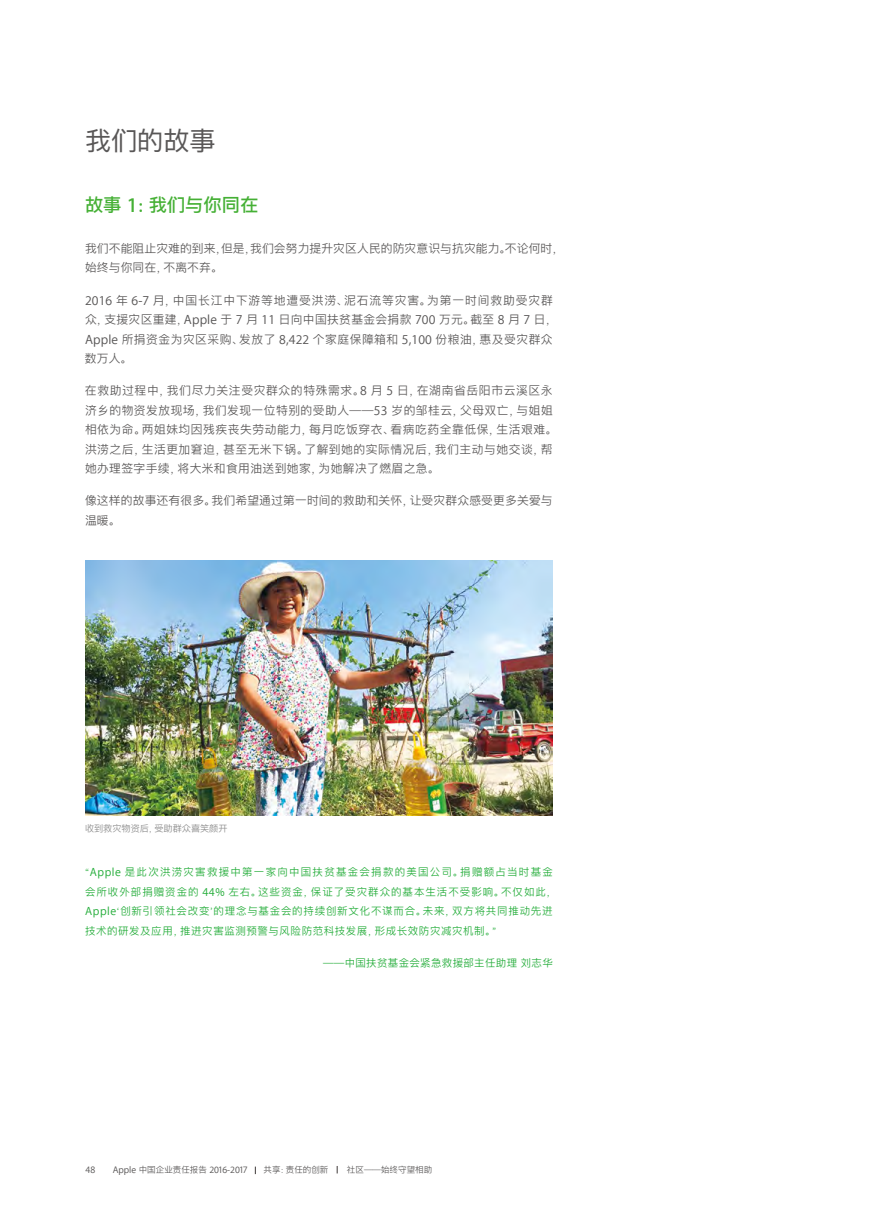
<style>
.page{position:relative;width:893px;height:1212px;background:#fff}
.page>*{position:absolute;margin:0;border:0;box-sizing:border-box;transform-origin:0 0}
.t1{font:500 30px "Han Hei SC";color:#595757}
.t2{font:600 21px "Han Hei SC";color:#45b035}
.t3{font:13.5px/19.5px "Han Hei SC Text";letter-spacing:.015em;color:#595757}
.t4{font:12px/19.5px "Han Hei SC Text";letter-spacing:.05em;color:#22ac38;text-align:justify}
.t5{font:12px "Han Hei SC Text";letter-spacing:.03em;color:#22ac38}
.t6{font:10.5px "Han Hei SC Text";color:#898989}
.t7{font:9.75px "Myriad Set Text";letter-spacing:-.01em;color:#595757}
.t8{font:9.75px "Han Hei SC Text";letter-spacing:.005em;color:#595757}
.s1{font-family:"Myriad Set Text"}
.s2{font-family:"Han Hei SC Text"}
</style>
<div class="page">
<img style="left:85px;top:560px;width:468px;height:255px">
<h1 class="t1" style="left:85px;top:122px;width:132px">我们的故事</h1>
<h2 class="t2" style="left:85px;top:192px;width:175px">故事 1：我们与你同在</h2>
<p class="t3" style="left:85px;top:238px;width:476px">我们不能阻止灾难的到来，但是，我们会努力提升灾区人民的防灾意识与抗灾能力。不论何时，始终与你同在，不离不弃。</p>
<p class="t3" style="left:85px;top:290px;width:469px;text-align:justify"><span class="s1">2016</span> 年 <span class="s1">6-7</span> 月，中国长江中下游等地遭受洪涝、泥石流等灾害。为第一时间救助受灾群众，支援灾区重建，<span class="s1">Apple</span> 于 <span class="s1">7</span> 月 <span class="s1">11</span> 日向中国扶贫基金会捐款 <span class="s1">700</span> 万元。截至 <span class="s1">8</span> 月 <span class="s1">7</span> 日，<span class="s1">Apple</span> 所捐资金为灾区采购、发放了 <span class="s1">8,422</span> 个家庭保障箱和 <span class="s1">5,100</span> 份粮油，惠及受灾群众数万人。</p>
<p class="t3" style="left:85px;top:381px;width:469px;text-align:justify">在救助过程中，我们尽力关注受灾群众的特殊需求。<span class="s1">8</span> 月 <span class="s1">5</span> 日，在湖南省岳阳市云溪区永济乡的物资发放现场，我们发现一位特别的受助人——<span class="s1">53</span> 岁的邹桂云，父母双亡，与姐姐相依为命。两姐妹均因残疾丧失劳动能力，每月吃饭穿衣、看病吃药全靠低保，生活艰难。洪涝之后，生活更加窘迫，甚至无米下锅。了解到她的实际情况后，我们主动与她交谈，帮她办理签字手续，将大米和食用油送到她家，为她解决了燃眉之急。</p>
<p class="t3" style="left:85px;top:491px;width:469px">像这样的故事还有很多。我们希望通过第一时间的救助和关怀，让受灾群众感受更多关爱与温暖。</p>
<p class="t6" style="left:85px;top:822px;width:144px">收到救灾物资后，受助群众喜笑颜开</p>
<p class="t4" style="left:85px;top:862px;width:469px">“<span class="s1">Apple</span> 是此次洪涝灾害救援中第一家向中国扶贫基金会捐款的美国公司。捐赠额占当时基金会所收外部捐赠资金的 <span class="s1">44%</span> 左右。这些资金，保证了受灾群众的基本生活不受影响。不仅如此，<span class="s1">Apple</span>‘创新引领社会改变’的理念与基金会的持续创新文化不谋而合。未来，双方将共同推动先进技术的研发及应用，推进灾害监测预警与风险防范科技发展，形成长效防灾减灾机制。”</p>
<p class="t5" style="left:323px;top:956px;width:231px">——中国扶贫基金会紧急救援部主任助理刘志华</p>
<p class="t7" style="left:86px;top:1162px;width:11px">48</p>
<p class="t7" style="left:113px;top:1162px;width:137px">Apple <span class="s2">中国企业责任报告</span> 2016-2017</p>
<p class="t8" style="left:264px;top:1164px;width:66px">共享：责任的创新</p>
<p class="t8" style="left:347px;top:1164px;width:87px">社区——始终守望相助</p>
</div>
